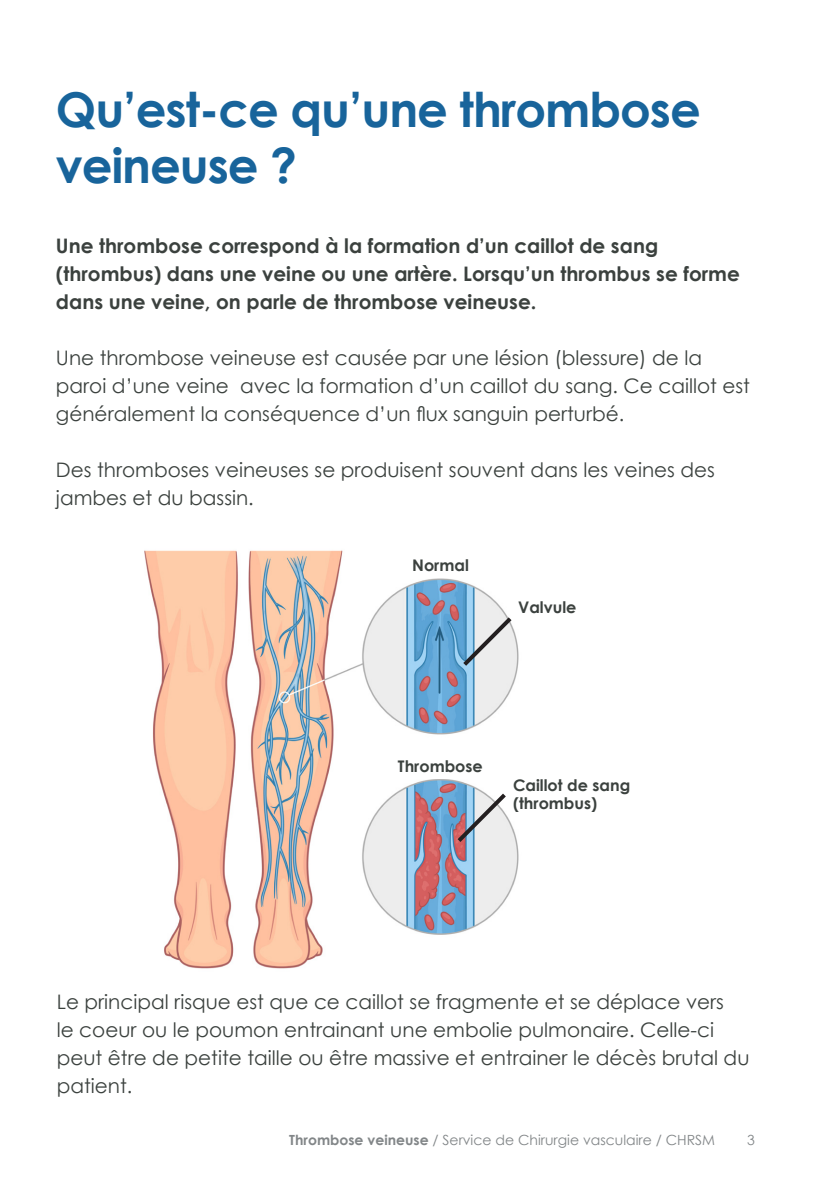
<style>
.page{position:relative;width:840px;height:1191px;background:#fff}
.page>*{position:absolute;margin:0;border:0;box-sizing:border-box;transform-origin:0 0}
.Titre_rubriques{font:700 48px/56px "Century Gothic";letter-spacing:-.02em;color:#18649b}
.Txt_courant{font:20px/28px "Century Gothic";color:#3b413e}
.Txt_courant-2{font:700 20px/28px "Century Gothic";color:#3b413e}
.Légendes_et_pieds_de_page{font:700 16px/18px "Century Gothic";color:#3b413e}
.t1{font:14px "Century Gothic";color:#828688}
.s1{font-weight:700}
</style>
<div class="page">
<img style="left:144px;top:550px;width:375px;height:419px">
<svg style="left:459px;top:613px;width:56px;height:57px"></svg>
<svg style="left:453px;top:789px;width:57px;height:57px"></svg>
<div style="left:375px;top:760px;width:130px;height:19px;background:#fff"></div>
<div style="left:375px;top:559px;width:130px;height:18px;background:#fff"></div>
<p class="Titre_rubriques" style="left:56px;top:79px;width:646px">Qu’est-ce qu’une thrombose veineuse ?</p>
<p class="Txt_courant-2" style="left:56px;top:231px;width:685px">Une thrombose correspond à la formation d’un caillot de sang (thrombus) dans une veine ou une artère. Lorsqu’un thrombus se forme dans une veine, on parle de thrombose veineuse.</p>
<p class="Txt_courant" style="left:56px;top:344px;width:695px">Une thrombose veineuse est causée par une lésion (blessure) de la paroi d’une veine avec la formation d’un caillot du sang. Ce caillot est généralement la conséquence d’un flux sanguin perturbé.</p>
<p class="Txt_courant" style="left:56px;top:456px;width:660px">Des thromboses veineuses se produisent souvent dans les veines des jambes et du bassin.</p>
<p class="Légendes_et_pieds_de_page" style="left:412px;top:555px;width:58px">Normal</p>
<p class="Légendes_et_pieds_de_page" style="left:518px;top:598px;width:60px">Valvule</p>
<p class="Légendes_et_pieds_de_page" style="left:398px;top:757px;width:86px">Thrombose</p>
<p class="Légendes_et_pieds_de_page" style="left:512px;top:775px;width:119px">Caillot de sang (thrombus)</p>
<p class="Txt_courant" style="left:57px;top:988px;width:694px">Le principal risque est que ce caillot se fragmente et se déplace vers<br>le coeur ou le poumon entrainant une embolie pulmonaire. Celle-ci peut être de petite taille ou être massive et entrainer le décès brutal du patient.</p>
<p class="t1" style="left:289px;top:1130px;width:427px"><span class="s1">Thrombose veineuse</span> / Service de Chirurgie vasculaire / CHRSM</p>
<p class="t1" style="left:746px;top:1130px;width:9px">3</p>
</div>
